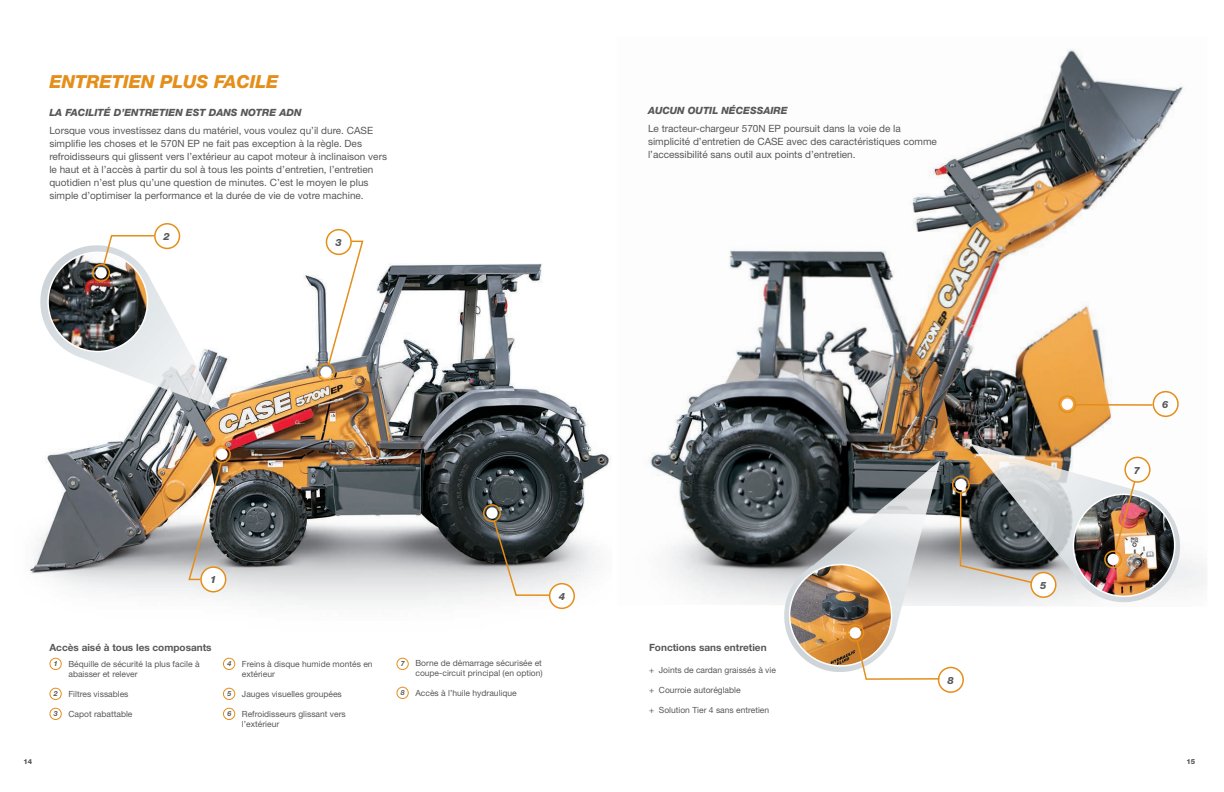
<style>
.page{position:relative;width:1224px;height:792px;background:#fff}
.page>*{position:absolute;margin:0;border:0;box-sizing:border-box;transform-origin:0 0}
.t1{font:italic 800 18px "Helvetica Neue LT Std";color:#e58e19}
.t2{font:10px/13px "Helvetica Neue LT Std";color:#57585a}
.t3{font:italic 800 10px "Helvetica Neue LT Std";color:#57585a}
.t4{font:700 10px "Helvetica Neue LT Std";color:#57585a}
.t5{font:8.5px/10px "Helvetica Neue LT Std";color:#57585a}
.t6{font:italic 700 7px "Helvetica Neue LT Std";color:#57585a}
.t7{font:800 7px "Helvetica Neue LT Std";color:#57585a}
</style>
<div class="page">
<img style="left:28px;top:223px;width:583px;height:387px">
<img style="left:649px;top:49px;width:558px;height:557px">
<div style="left:49px;top:658px;width:13px;height:12px;border:1px solid #e58e19;border-radius:50%"></div>
<div style="left:49px;top:688px;width:13px;height:12px;border:1px solid #e58e19;border-radius:50%"></div>
<div style="left:49px;top:708px;width:13px;height:12px;border:1px solid #e58e19;border-radius:50%"></div>
<div style="left:223px;top:658px;width:12px;height:12px;border:1px solid #e58e19;border-radius:50%"></div>
<div style="left:223px;top:688px;width:12px;height:12px;border:1px solid #e58e19;border-radius:50%"></div>
<div style="left:223px;top:708px;width:12px;height:12px;border:1px solid #e58e19;border-radius:50%"></div>
<div style="left:396px;top:658px;width:13px;height:12px;border:1px solid #e58e19;border-radius:50%"></div>
<div style="left:396px;top:687px;width:13px;height:12px;border:1px solid #e58e19;border-radius:50%"></div>
<div style="left:320px;top:367px;width:12px;height:11px;background:#fff;border-radius:50%"></div>
<div style="left:317px;top:363px;width:18px;height:18px;border:2px solid #e58e19;border-radius:50%"></div>
<div style="left:955px;top:479px;width:12px;height:11px;background:#fff;border-radius:50%"></div>
<div style="left:952px;top:476px;width:18px;height:17px;border:2px solid #e58e19;border-radius:50%"></div>
<svg style="left:327px;top:240px;width:37px;height:126px"></svg>
<svg style="left:959px;top:491px;width:78px;height:94px;background:#696c6a"></svg>
<div style="left:326px;top:230px;width:25px;height:24px;background:#fff;border-radius:50%"></div>
<div style="left:326px;top:229px;width:26px;height:26px;border:2px solid #e58e19;border-radius:50%"></div>
<div style="left:216px;top:449px;width:12px;height:11px;background:#fff;border-radius:50%"></div>
<div style="left:213px;top:445px;width:18px;height:18px;border:2px solid #e58e19;border-radius:50%"></div>
<img style="left:187px;top:461px;width:36px;height:120px">
<div style="left:201px;top:567px;width:25px;height:25px;background:#fff;border-radius:50%"></div>
<div style="left:200px;top:566px;width:26px;height:26px;border:2px solid #e58e19;border-radius:50%"></div>
<div style="left:155px;top:224px;width:24px;height:24px;background:#fff;border-radius:50%"></div>
<div style="left:154px;top:223px;width:26px;height:26px;border:2px solid #e58e19;border-radius:50%"></div>
<svg style="left:34px;top:234px;width:122px;height:124px"></svg>
<div style="left:550px;top:584px;width:24px;height:24px;background:#fff;border-radius:50%"></div>
<div style="left:549px;top:583px;width:26px;height:26px;border:2px solid #e58e19;border-radius:50%"></div>
<div style="left:486px;top:507px;width:12px;height:12px;background:#fff;border-radius:50%"></div>
<div style="left:483px;top:504px;width:18px;height:18px;border:2px solid #e58e19;border-radius:50%"></div>
<svg style="left:492px;top:519px;width:59px;height:78px;background:#838381"></svg>
<div style="left:1125px;top:457px;width:25px;height:25px;background:#fff;border-radius:50%"></div>
<div style="left:1124px;top:457px;width:27px;height:26px;border:2px solid #e58e19;border-radius:50%"></div>
<img style="left:1072px;top:479px;width:116px;height:127px">
<div style="left:1062px;top:399px;width:11px;height:11px;background:#fff;border-radius:50%"></div>
<div style="left:1058px;top:395px;width:18px;height:18px;border:2px solid #e58e19;border-radius:50%"></div>
<div style="left:1153px;top:392px;width:25px;height:24px;background:#fff;border-radius:50%"></div>
<div style="left:1153px;top:391px;width:26px;height:26px;border:2px solid #e58e19;border-radius:50%"></div>
<div style="left:1031px;top:573px;width:25px;height:24px;background:#fff;border-radius:50%"></div>
<div style="left:1030px;top:572px;width:27px;height:26px;border:2px solid #e58e19;border-radius:50%"></div>
<hr style="left:1075px;top:404px;width:78px;height:2px;background:#e58e19">
<div style="left:938px;top:667px;width:26px;height:26px;border:2px solid #e58e19;border-radius:50%"></div>
<img style="left:776px;top:563px;width:165px;height:118px">
<h1 class="t1" style="left:49px;top:71px;width:231px">ENTRETIEN PLUS FACILE</h1>
<p class="t3" style="left:49px;top:107px;width:254px">LA FACILITÉ D’ENTRETIEN EST DANS NOTRE ADN</p>
<p class="t2" style="left:49px;top:123px;width:339px">Lorsque vous investissez dans du matériel, vous voulez qu’il dure. CASE simplifie les choses et le 570N EP ne fait pas exception à la règle. Des refroidisseurs qui glissent vers l’extérieur au capot moteur à inclinaison vers le haut et à l’accès à partir du sol à tous les points d’entretien, l’entretien quotidien n’est plus qu’une question de minutes. C’est le moyen le plus simple d’optimiser la performance et la durée de vie de votre machine.</p>
<p class="t3" style="left:163px;top:231px;width:8px">2</p>
<p class="t3" style="left:336px;top:236px;width:8px">3</p>
<p class="t3" style="left:648px;top:105px;width:141px">AUCUN OUTIL NÉCESSAIRE</p>
<p class="t2" style="left:648px;top:121px;width:290px">Le tracteur-chargeur 570N EP poursuit dans la voie de la simplicité d’entretien de CASE avec des caractéristiques comme l’accessibilité sans outil aux points d’entretien.</p>
<p class="t3" style="left:210px;top:574px;width:8px">1</p>
<p class="t3" style="left:559px;top:590px;width:8px">4</p>
<p class="t4" style="left:49px;top:641px;width:164px">Accès aisé à tous les composants</p>
<p class="t4" style="left:649px;top:641px;width:119px">Fonctions sans entretien</p>
<p class="t5" style="left:649px;top:665px;width:128px">+ Joints de cardan graissés à vie</p>
<p class="t5" style="left:649px;top:685px;width:93px">+ Courroie autoréglable</p>
<p class="t5" style="left:649px;top:705px;width:122px">+ Solution Tier 4 sans entretien</p>
<p class="t6" style="left:401px;top:660px;width:5px">7</p>
<p class="t5" style="left:415px;top:658px;width:129px">Borne de démarrage sécurisée et coupe-circuit principal (en option)</p>
<p class="t6" style="left:401px;top:689px;width:5px">8</p>
<p class="t5" style="left:415px;top:688px;width:103px">Accès à l’huile hydraulique</p>
<p class="t6" style="left:54px;top:660px;width:5px">1</p>
<p class="t5" style="left:68px;top:659px;width:133px">Béquille de sécurité la plus facile à abaisser et relever</p>
<p class="t6" style="left:54px;top:690px;width:5px">2</p>
<p class="t5" style="left:68px;top:689px;width:62px">Filtres vissables</p>
<p class="t6" style="left:54px;top:710px;width:5px">3</p>
<p class="t5" style="left:68px;top:709px;width:66px">Capot rabattable</p>
<p class="t6" style="left:227px;top:660px;width:5px">4</p>
<p class="t5" style="left:242px;top:659px;width:132px">Freins à disque humide montés en extérieur</p>
<p class="t6" style="left:227px;top:690px;width:5px">5</p>
<p class="t5" style="left:242px;top:689px;width:101px">Jauges visuelles groupées</p>
<p class="t6" style="left:227px;top:710px;width:5px">6</p>
<p class="t5" style="left:242px;top:709px;width:105px">Refroidisseurs glissant vers l’extérieur</p>
<p class="t3" style="left:947px;top:674px;width:8px">8</p>
<p class="t3" style="left:1040px;top:579px;width:8px">5</p>
<p class="t3" style="left:1162px;top:398px;width:8px">6</p>
<p class="t3" style="left:1134px;top:464px;width:8px">7</p>
<p class="t7" style="left:23px;top:757px;width:10px">14</p>
<p class="t7" style="left:1186px;top:757px;width:10px">15</p>
</div>
